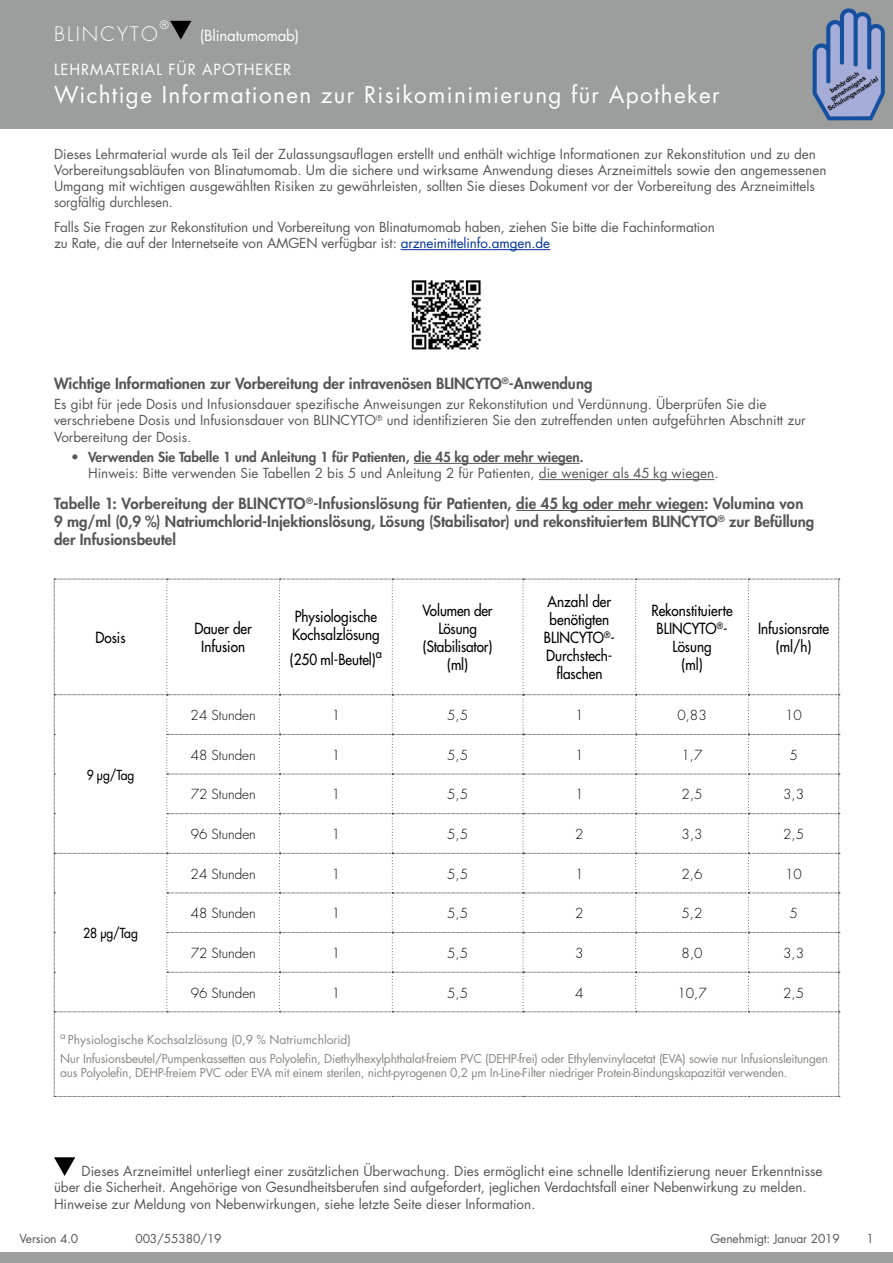
<style>
.page{position:relative;width:893px;height:1263px;background:#fff}
.page>*{position:absolute;margin:0;border:0;box-sizing:border-box;transform-origin:0 0}
.t1{font:22.5px "Futura Std";letter-spacing:.06em;color:#fff}
.t2{font:300 19.5px "Futura Std";letter-spacing:.11em;color:#fff}
.t3{font:800 15px/18px "Futura Std";color:#565656}
.t4{font:500 15px/18px "Futura Std";color:#000;text-align:center;scale:.9 1}
.t5{font:15px "Futura Std";letter-spacing:.06em;color:#fff}
.t6{font:15px "Futura Std";letter-spacing:-.01em;color:#fff}
.t7{font:13.5px/16.2px "Futura Std";color:#565656}
.t8{font:300 13.5px "Futura Std";color:#000}
.t9{font:800 13.5px "Futura Std";color:#565656}
.t10{font:500 13.5px "Futura Std";color:#000;scale:.9 1}
.t11{font:500 12.3px "Futura Std";color:#000;scale:.9 1}
.t12{font:12px/18.6px "Futura Std";letter-spacing:-.02em;color:#878786}
.t13{font:12px "Futura Std";letter-spacing:-.01em;color:#565656}
.t14{font:300 11.4px "Futura Std";color:#fff}
.t15{font:9.6px "Futura Std";color:#878786}
.t16{font:700 6.45px/7.2px "Arial";color:#000;text-align:center}
.s1{color:#039}
</style>
<div class="page">
<hr style="left:401px;top:249px;width:149px;height:1px;background:#039">
<hr style="left:414px;top:463px;width:166px;height:1px;background:#565656">
<hr style="left:539px;top:479px;width:175px;height:1px;background:#565656">
<hr style="left:516px;top:510px;width:188px;height:1px;background:#565656">
<svg style="left:54px;top:579px;width:786px;height:518px"></svg>
<div style="left:0;top:0;width:893px;height:128px;background:#9c9d9d"></div>
<svg style="left:170px;top:21px;width:21px;height:18px"></svg>
<img style="left:411px;top:280px;width:70px;height:69px">
<svg style="left:813px;top:8px;width:72px;height:112px"></svg>
<div style="left:0;top:1252px;width:893px;height:11px;background:#9c9d9d"></div>
<svg style="left:54px;top:1157px;width:21px;height:19px"></svg>
<p class="t14" style="left:160px;top:18px;width:11px">®</p>
<h2 class="t2" style="left:54px;top:22px;width:105px">BLINCYTO</h2>
<p class="t6" style="left:200px;top:26px;width:101px">(Blinatumomab)</p>
<p class="t5" style="left:54px;top:60px;width:239px">LEHRMATERIAL FÜR APOTHEKER</p>
<h1 class="t1" style="left:54px;top:80px;width:667px">Wichtige Informationen zur Risikominimierung für Apotheker</h1>
<p class="t16" style="left:819px;top:94px;width:60px;rotate:-32deg">behördlich genehmigtes<br>Schulungsmaterial</p>
<p class="t7" style="left:54px;top:146px;width:774px">Dieses Lehrmaterial wurde als Teil der Zulassungsauflagen erstellt und enthält wichtige Informationen zur Rekonstitution und zu den Vorbereitungsabläufen von Blinatumomab. Um die sichere und wirksame Anwendung dieses Arzneimittels sowie den angemessenen Umgang mit wichtigen ausgewählten Risiken zu gewährleisten, sollten Sie dieses Dokument vor der Vorbereitung des Arzneimittels sorgfältig durchlesen.</p>
<p class="t7" style="left:54px;top:219px;width:662px">Falls Sie Fragen zur Rekonstitution und Vorbereitung von Blinatumomab haben, ziehen Sie bitte die Fachinformation zu Rate, die auf der Internetseite von AMGEN verfügbar ist: <span class="s1">arzneimittelinfo.amgen.de</span></p>
<p class="t3" style="left:54px;top:374px;width:540px">Wichtige Informationen zur Vorbereitung der intravenösen BLINCYTO<sup>®</sup>-Anwendung</p>
<p class="t7" style="left:54px;top:396px;width:753px">Es gibt für jede Dosis und Infusionsdauer spezifische Anweisungen zur Rekonstitution und Verdünnung. Überprüfen Sie die verschriebene Dosis und Infusionsdauer von BLINCYTO<sup>®</sup> und identifizieren Sie den zutreffenden unten aufgeführten Abschnitt zur<br>Vorbereitung der Dosis.</p>
<p class="t9" style="left:71px;top:448px;width:514px">• Verwenden Sie Tabelle 1 und Anleitung 1 für Patienten, die 45 kg oder mehr wiegen.</p>
<p class="t7" style="left:88px;top:465px;width:632px">Hinweis: Bitte verwenden Sie Tabellen 2 bis 5 und Anleitung 2 für Patienten, die weniger als 45 kg wiegen.</p>
<p class="t3" style="left:54px;top:494px;width:762px">Tabelle 1: Vorbereitung der BLINCYTO<sup>®</sup>-Infusionslösung für Patienten, die 45 kg oder mehr wiegen: Volumina von<br>9 mg/ml (0,9 %) Natriumchlorid-Injektionslösung, Lösung (Stabilisator) und rekonstituiertem BLINCYTO<sup>®</sup> zur Befüllung der Infusionsbeutel</p>
<p class="t4" style="left:95px;top:629px;width:35px">Dosis</p>
<p class="t4" style="left:194px;top:620px;width:65px">Dauer der<br>Infusion</p>
<p class="t4" style="left:292px;top:607px;width:99px;text-align:left">Physiologische<br>Kochsalzlösung</p>
<p class="t4" style="left:290px;top:650px;width:97px">(250 ml-Beutel)</p>
<p class="t11" style="left:376px;top:645px;width:8px">a</p>
<p class="t4" style="left:423px;top:602px;width:79px">Volumen der<br>Lösung (Stabilisator) (ml)</p>
<p class="t4" style="left:544px;top:593px;width:80px">Anzahl der benötigten<br>BLINCYTO<sup>®</sup>-<br>Durchstech&shy;flaschen</p>
<p class="t4" style="left:651px;top:602px;width:92px">Rekonstituierte<br>BLINCYTO<sup>®</sup>-<br>Lösung<br>(ml)</p>
<p class="t4" style="left:758px;top:620px;width:80px">Infusionsrate (ml/h)</p>
<p class="t10" style="left:87px;top:766px;width:54px">9 µg/Tag</p>
<p class="t10" style="left:83px;top:925px;width:62px">28 µg/Tag</p>
<p class="t8" style="left:191px;top:707px;width:67px">24 Stunden</p>
<p class="t8" style="left:332px;top:707px;width:10px">1</p>
<p class="t8" style="left:447px;top:707px;width:22px">5,5</p>
<p class="t8" style="left:575px;top:707px;width:10px">1</p>
<p class="t8" style="left:677px;top:707px;width:31px">0,83</p>
<p class="t8" style="left:785px;top:707px;width:18px">10</p>
<p class="t8" style="left:191px;top:747px;width:67px">48 Stunden</p>
<p class="t8" style="left:332px;top:747px;width:10px">1</p>
<p class="t8" style="left:447px;top:747px;width:22px">5,5</p>
<p class="t8" style="left:575px;top:747px;width:10px">1</p>
<p class="t8" style="left:682px;top:747px;width:22px">1,7</p>
<p class="t8" style="left:789px;top:747px;width:10px">5</p>
<p class="t8" style="left:191px;top:786px;width:67px">72 Stunden</p>
<p class="t8" style="left:332px;top:786px;width:10px">1</p>
<p class="t8" style="left:447px;top:786px;width:22px">5,5</p>
<p class="t8" style="left:575px;top:786px;width:10px">1</p>
<p class="t8" style="left:682px;top:786px;width:22px">2,5</p>
<p class="t8" style="left:783px;top:786px;width:22px">3,3</p>
<p class="t8" style="left:191px;top:826px;width:67px">96 Stunden</p>
<p class="t8" style="left:332px;top:826px;width:10px">1</p>
<p class="t8" style="left:447px;top:826px;width:22px">5,5</p>
<p class="t8" style="left:575px;top:826px;width:10px">2</p>
<p class="t8" style="left:682px;top:826px;width:22px">3,3</p>
<p class="t8" style="left:783px;top:826px;width:22px">2,5</p>
<p class="t8" style="left:191px;top:865px;width:67px">24 Stunden</p>
<p class="t8" style="left:332px;top:865px;width:10px">1</p>
<p class="t8" style="left:447px;top:865px;width:22px">5,5</p>
<p class="t8" style="left:575px;top:865px;width:10px">1</p>
<p class="t8" style="left:682px;top:865px;width:22px">2,6</p>
<p class="t8" style="left:785px;top:865px;width:18px">10</p>
<p class="t8" style="left:191px;top:905px;width:67px">48 Stunden</p>
<p class="t8" style="left:332px;top:905px;width:10px">1</p>
<p class="t8" style="left:447px;top:905px;width:22px">5,5</p>
<p class="t8" style="left:575px;top:905px;width:10px">2</p>
<p class="t8" style="left:682px;top:905px;width:22px">5,2</p>
<p class="t8" style="left:789px;top:905px;width:10px">5</p>
<p class="t8" style="left:191px;top:945px;width:67px">72 Stunden</p>
<p class="t8" style="left:332px;top:945px;width:10px">1</p>
<p class="t8" style="left:447px;top:945px;width:22px">5,5</p>
<p class="t8" style="left:575px;top:945px;width:10px">3</p>
<p class="t8" style="left:682px;top:945px;width:22px">8,0</p>
<p class="t8" style="left:783px;top:945px;width:22px">3,3</p>
<p class="t8" style="left:191px;top:984px;width:67px">96 Stunden</p>
<p class="t8" style="left:332px;top:984px;width:10px">1</p>
<p class="t8" style="left:447px;top:984px;width:22px">5,5</p>
<p class="t8" style="left:575px;top:984px;width:10px">4</p>
<p class="t8" style="left:677px;top:984px;width:31px">10,7</p>
<p class="t8" style="left:783px;top:984px;width:22px">2,5</p>
<p class="t15" style="left:60px;top:1029px;width:7px">a</p>
<p class="t12" style="left:60px;top:1031px;width:769px;text-indent:8px">Physiologische Kochsalzlösung (0,9 % Natriumchlorid)<br>Nur Infusionsbeutel/Pumpenkassetten aus Polyolefin, Diethylhexylphthalat-freiem PVC (DEHP-frei) oder Ethylenvinylacetat (EVA) sowie nur Infusionsleitungen</p>
<p class="t12" style="left:60px;top:1064px;width:729px">aus Polyolefin, DEHP-freiem PVC oder EVA mit einem sterilen, nicht-pyrogenen 0,2 µm In-Line-Filter niedriger Protein-Bindungskapazität verwenden.</p>
<p class="t7" style="left:54px;top:1163px;width:770px;text-indent:28px">Dieses Arzneimittel unterliegt einer zusätzlichen Überwachung. Dies ermöglicht eine schnelle Identifizierung neuer Erkenntnisse über die Sicherheit. Angehörige von Gesundheitsberufen sind aufgefordert, jeglichen Verdachtsfall einer Nebenwirkung zu melden.<br>Hinweise zur Meldung von Nebenwirkungen, siehe letzte Seite dieser Information.</p>
<p class="t13" style="left:20px;top:1231px;width:60px">Version 4.0</p>
<p class="t13" style="left:135px;top:1231px;width:88px">003/55380/19</p>
<p class="t13" style="left:710px;top:1231px;width:131px">Genehmigt: Januar 2019</p>
<p class="t13" style="left:866px;top:1231px;width:9px">1</p>
</div>
